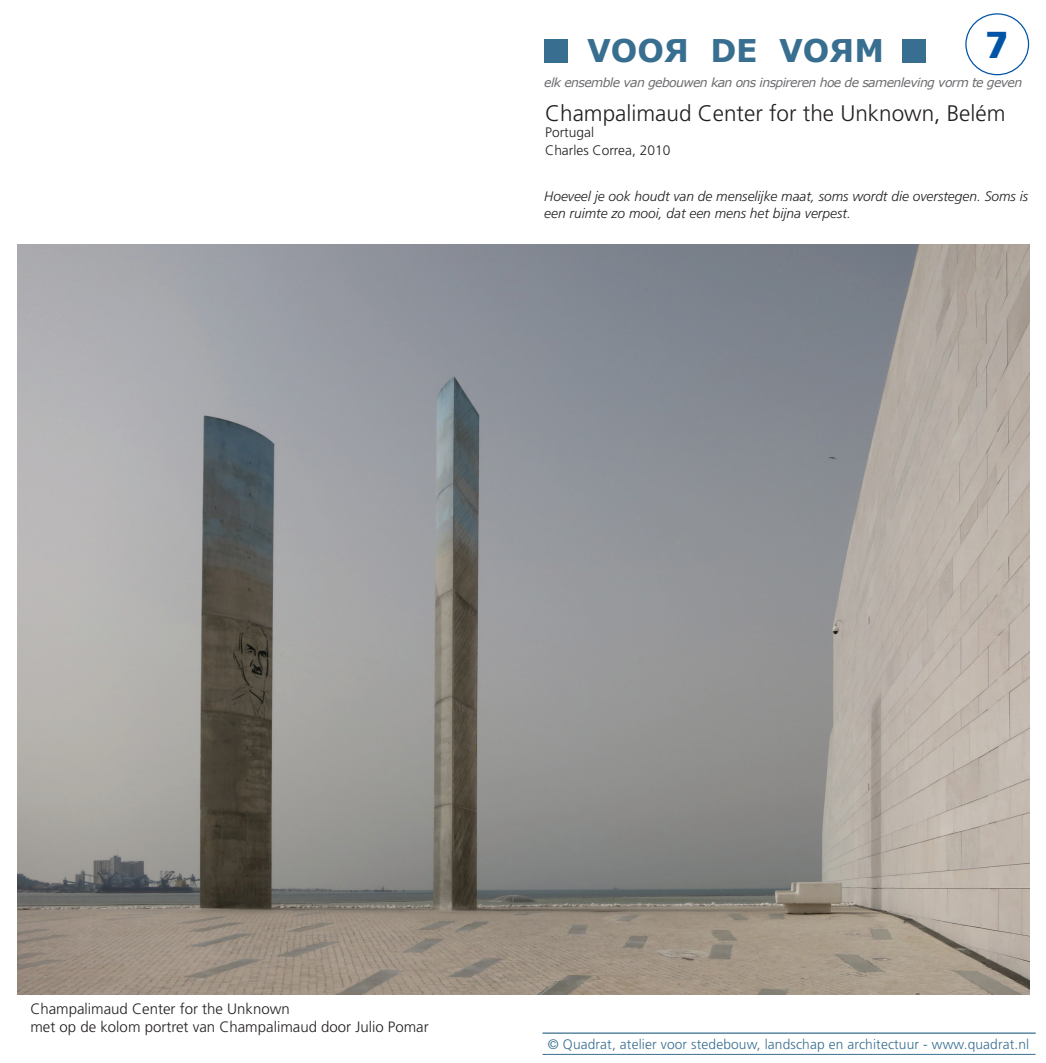
<style>
.page{position:relative;width:1046px;height:1063px;background:#fff}
.page>*{position:absolute;margin:0;border:0;box-sizing:border-box;transform-origin:0 0}
.t1{font:900 37.5px "Frutiger LT Std";color:#0154a6}
.t2{font:700 31.25px "Verdana";color:#386e8f}
.t3{font:300 22.5px "Frutiger LT Std";color:#231f20}
.t4{font:300 15px/18px "Frutiger LT Std";color:#231f20}
.t5{font:italic 300 13.75px/16.5px "Frutiger LT Std";color:#231f20}
.t6{font:300 13.75px "Frutiger LT Std";letter-spacing:.01em;color:#386e8f}
.t7{font:300 13.75px/18px "Frutiger LT Std";color:#231f20}
.t8{font:italic 12.5px "Verdana";letter-spacing:-.05em;color:#6c6d70}
</style>
<div class="page">
<div style="left:902px;top:40px;width:23px;height:23px;background:#386e8f"></div>
<div style="left:544px;top:40px;width:23px;height:23px;background:#386e8f"></div>
<div style="left:965px;top:13px;width:63px;height:62px;border:1px solid #0154a6;border-radius:50%"></div>
<hr style="left:542px;top:1033px;width:493px;height:1px;background:#386e8f">
<hr style="left:542px;top:1054px;width:493px;height:1px;background:#386e8f">
<img style="left:18px;top:244px;width:1010px;height:750px">
<h1 class="t1" style="left:985px;top:22px;width:24px">7</h1>
<h2 class="t2" style="left:587px;top:28px;width:298px">VOOЯ DE VOЯM</h2>
<p class="t8" style="left:544px;top:74px;width:479px">elk ensemble van gebouwen kan ons inspireren hoe de samenleving vorm te geven</p>
<h3 class="t3" style="left:545px;top:100px;width:462px">Champalimaud Center for the Unknown, Belém</h3>
<p class="t7" style="left:545px;top:123px;width:127px">Portugal<br>Charles Correa, 2010</p>
<p class="t5" style="left:544px;top:189px;width:485px">Hoeveel je ook houdt van de menselijke maat, soms wordt die overstegen. Soms is een ruimte zo mooi, dat een mens het bijna verpest.</p>
<p class="t4" style="left:30px;top:1000px;width:400px">Champalimaud Center for the Unknown<br>met op de kolom portret van Champalimaud door Julio Pomar</p>
<p class="t6" style="left:547px;top:1037px;width:483px">© Quadrat, atelier voor stedebouw, landschap en architectuur - www.quadrat.nl</p>
</div>
